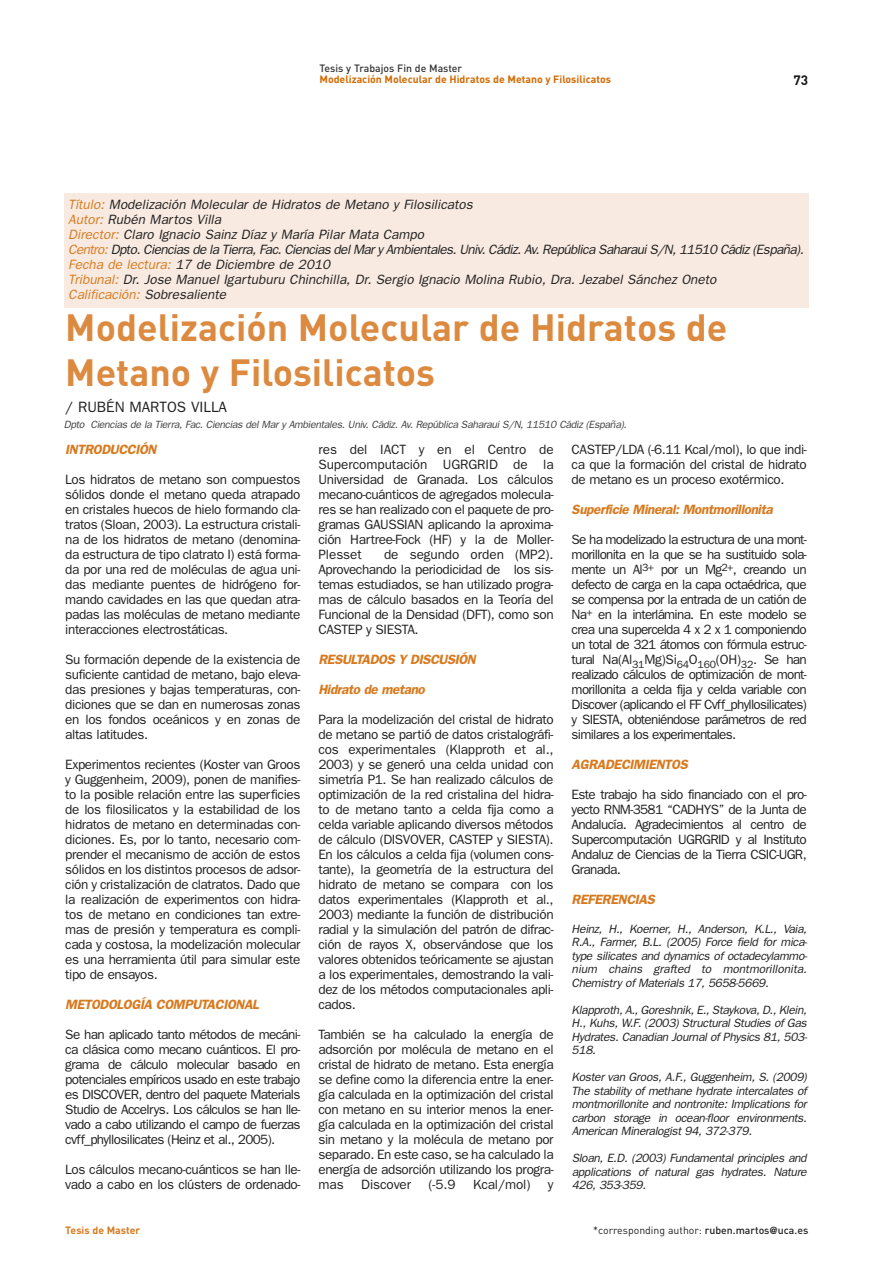
<style>
.page{position:relative;width:893px;height:1263px;background:#fff}
.page>*{position:absolute;margin:0;border:0;box-sizing:border-box;transform-origin:0 0}
.t1{font:700 37.5px/45px "DIN";color:#dc8a40}
.t2{font:15px "Franklin Gothic";color:#212121}
.t3{font:13.5px/15px "Franklin Gothic";letter-spacing:-.03em;color:#212121;text-align:justify}
.t4{font:italic 13.5px/15px "Franklin Gothic";color:#212121}
.t5{font:italic 600 13.5px "Franklin Gothic";color:#d77a1f}
.t6{font:13.5px "Franklin Gothic";letter-spacing:-.005em;color:#212121}
.t7{font:700 13.5px "DIN";color:#1a1a1a}
.t8{font:italic 12px/13.5px "Franklin Gothic";letter-spacing:-.03em;color:#212121;text-align:justify}
.t9{font:italic 10.5px "Franklin Gothic";color:#424242}
.t10{font:700 10.5px "DIN";color:#d36a00}
.t11{font:10.5px "DIN";color:#212121}
.t12{font:500 10.5px "DIN";color:#333}
.t13{font:700 10.5px "DIN";color:#d77a1f}
.s1{color:#d77a1f}
.s2{font-weight:500}
.s3{font-family:"Franklin Gothic";font-weight:600}
</style>
<div class="page">
<div style="left:64px;top:193px;width:744px;height:115px;background:#f8eae0"></div>
<p class="t12" style="left:319px;top:62px;width:144px">Tesis y Trabajos Fin de Master</p>
<p class="t10" style="left:319px;top:72px;width:293px">Modelización Molecular de Hidratos de Metano y Filosilicatos</p>
<p class="t7" style="left:793px;top:71px;width:16px">73</p>
<p class="t4" style="left:68px;top:196px;width:739px"><span class="s1">Título:</span> Modelización Molecular de Hidratos de Metano y Filosilicatos<br><span class="s1">Autor:</span> Rubén Martos Villa<br><span class="s1">Director:</span> Claro Ignacio Sainz Díaz y María Pilar Mata Campo<br><span class="s1">Centro:</span> Dpto. Ciencias de la Tierra, Fac. Ciencias del Mar y Ambientales. Univ. Cádiz. Av. República Saharaui S/N, 11510 Cádiz (España).<br><span class="s1">Fecha de lectura:</span> 17 de Diciembre de 2010<br><span class="s1">Tribunal:</span> Dr. Jose Manuel Igartuburu Chinchilla, Dr. Sergio Ignacio Molina Rubio, Dra. Jezabel Sánchez Oneto<br><span class="s1">Calificación:</span> Sobresaliente</p>
<h1 class="t1" style="left:65px;top:304px;width:663px">Modelización Molecular de Hidratos de<br>Metano y Filosilicatos</h1>
<p class="t2" style="left:65px;top:398px;width:163px">/ RUBÉN MARTOS VILLA</p>
<p class="t5" style="left:65px;top:442px;width:96px">INTRODUCCIÓN</p>
<p class="t3" style="left:65px;top:472px;width:237px">Los hidratos de metano son compuestos sólidos donde el metano queda atrapado en cristales huecos de hielo formando cla&shy;tratos (Sloan, 2003). La estructura cristali&shy;na de los hidratos de metano (denomina&shy;da estructura de tipo clatrato I) está forma&shy;da por una red de moléculas de agua uni&shy;das mediante puentes de hidrógeno for&shy;mando cavidades en las que quedan atra&shy;padas las moléculas de metano mediante interacciones electrostáticas.</p>
<p class="t3" style="left:65px;top:652px;width:237px">Su formación depende de la existencia de suficiente cantidad de metano, bajo eleva&shy;das presiones y bajas temperaturas, con&shy;diciones que se dan en numerosas zonas en los fondos oceánicos y en zonas de altas latitudes.</p>
<p class="t3" style="left:65px;top:757px;width:237px">Experimentos recientes (Koster van Groos y Guggenheim, 2009), ponen de manifies&shy;to la posible relación entre las superficies de los filosilicatos y la estabilidad de los hidratos de metano en determinadas con&shy;diciones. Es, por lo tanto, necesario com&shy;prender el mecanismo de acción de estos sólidos en los distintos procesos de adsor&shy;ción y cristalización de clatratos. Dado que la realización de experimentos con hidra&shy;tos de metano en condiciones tan extre&shy;mas de presión y temperatura es compli&shy;cada y costosa, la modelización molecular es una herramienta útil para simular este tipo de ensayos.</p>
<p class="t5" style="left:65px;top:997px;width:198px">METODOLOGÍA COMPUTACIONAL</p>
<p class="t3" style="left:65px;top:1027px;width:237px">Se han aplicado tanto métodos de mecáni&shy;ca clásica como mecano cuánticos. El pro&shy;grama de cálculo molecular basado en potenciales empíricos usado en este trabajo es DISCOVER, dentro del paquete Materials Studio de Accelrys. Los cálculos se han lle&shy;vado a cabo utilizando el campo de fuerzas cvff_phyllosilicates (Heinz et al., 2005).</p>
<p class="t3" style="left:65px;top:1162px;width:237px">Los cálculos mecano-cuánticos se han lle&shy;vado a cabo en los clústers de ordenado-</p>
<p class="t9" style="left:64px;top:418px;width:566px">Dpto Ciencias de la Tierra,Fac.Ciencias delMary Ambientales.Univ.Cádiz.Av.República SaharauiS/N,11510 Cádiz(España).</p>
<p class="t3" style="left:571px;top:442px;width:237px">CASTEP/LDA (-6.11 Kcal/mol), lo que indi&shy;ca que la formación del cristal de hidrato de metano es un proceso exotérmico.</p>
<p class="t5" style="left:571px;top:502px;width:205px">Superficie Mineral:Montmorillonita</p>
<p class="t3" style="left:571px;top:532px;width:237px">Se ha modelizado la estructura de una mont&shy;morillonita en la que se ha sustituido sola&shy;mente un Al<sup>3+</sup> por un Mg<sup>2+</sup>, creando un defecto de carga en la capa octaédrica, que se compensa por la entrada de un catión de Na<sup>+</sup> en la interlámina. En este modelo se crea una supercelda 4 x 2 x 1 componiendo un total de 321 átomos con fórmula estruc&shy;tural Na(Al<sub>31</sub>Mg)Si<sub>64</sub>O<sub>160</sub>(OH)<sub>32</sub>. Se han realizado cálculos de optimización de mont&shy;morillonita a celda fija y celda variable con Discover (aplicando el FF Cvff_phyllosilicates) y SIESTA, obteniéndose parámetros de red similares a los experimentales.</p>
<p class="t5" style="left:571px;top:757px;width:121px">AGRADECIMIENTOS</p>
<p class="t3" style="left:571px;top:787px;width:237px">Este trabajo ha sido financiado con el pro&shy;yecto RNM-3581 “CADHYS” de la Junta de Andalucía. Agradecimientos al centro de Supercomputación UGRGRID y al Instituto Andaluz de Ciencias de la Tierra CSIC-UGR, Granada.</p>
<p class="t5" style="left:571px;top:892px;width:88px">REFERENCIAS</p>
<p class="t8" style="left:571px;top:922px;width:239px">Heinz, H., Koerner, H., Anderson, K.L., Vaia, R.A., Farmer, B.L. (2005) Force field for mica&shy;type silicates and dynamics of octadecylammo&shy;nium chains grafted to montmorillonita.<br>Chemistry ofMaterials 17,5658-5669.</p>
<p class="t8" style="left:571px;top:1003px;width:239px">Klapproth, A., Goreshnik, E., Staykova, D., Klein, H., Kuhs, W.F. (2003) Structural Studies of Gas Hydrates. Canadian Journal of Physics 81, 503- 518.</p>
<p class="t8" style="left:571px;top:1070px;width:239px">Koster van Groos, A.F., Guggenheim, S. (2009)<br>The stability of methane hydrate intercalates of montmorillonite and nontronite: Implications for carbon storage in ocean-floor environments.<br>American Mineralogist94,372-379.</p>
<p class="t8" style="left:571px;top:1151px;width:239px">Sloan, E.D. (2003) Fundamental principles and applications of natural gas hydrates. Nature 426,353-359.</p>
<p class="t3" style="left:318px;top:442px;width:237px">res del IACT y en el Centro de Supercomputación UGRGRID de la Universidad de Granada. Los cálculos mecano-cuánticos de agregados molecula&shy;res se han realizado con el paquete de pro&shy;gramas GAUSSIAN aplicando la aproxima&shy;ción Hartree-Fock (HF) y la de Moller-Plesset</p>
<p class="t3" style="left:318px;top:547px;width:237px;text-indent:66px">de segundo orden (MP2).<br>Aprovechando la periodicidad de los sis&shy;temas estudiados, se han utilizado progra&shy;mas de cálculo basados en la Teoría del Funcional de la Densidad (DFT), como son CASTEP y SIESTA.</p>
<p class="t5" style="left:318px;top:652px;width:162px">RESULTADOS Y DISCUSIÓN</p>
<p class="t5" style="left:318px;top:682px;width:111px">Hidrato de metano</p>
<p class="t3" style="left:318px;top:712px;width:237px">Para la modelización del cristal de hidrato de metano se partió de datos cristalográfi&shy;cos experimentales (Klapproth et al., 2003) y se generó una celda unidad con simetría P1. Se han realizado cálculos de optimización de la red cristalina del hidra&shy;to de metano tanto a celda fija como a celda variable aplicando diversos métodos de cálculo (DISVOVER, CASTEP y SIESTA).<br>En los cálculos a celda fija (volumen cons&shy;tante), la geometría de la estructura del hidrato de metano se compara con los datos experimentales (Klapproth et al., 2003) mediante la función de distribución radial y la simulación del patrón de difrac&shy;ción de rayos X, observándose que los valores obtenidos teóricamente se ajustan a los experimentales, demostrando la vali&shy;dez de los métodos computacionales apli&shy;cados.</p>
<p class="t3" style="left:318px;top:1027px;width:237px">También se ha calculado la energía de adsorción por molécula de metano en el cristal de hidrato de metano. Esta energía se define como la diferencia entre la ener&shy;gía calculada en la optimización del cristal con metano en su interior menos la ener&shy;gía calculada en la optimización del cristal sin metano y la molécula de metano por separado. En este caso, se ha calculado la energía de adsorción utilizando los progra&shy;mas</p>
<p class="t6" style="left:361px;top:1177px;width:51px">Discover</p>
<p class="t3" style="left:428px;top:1177px;width:28px">(-5.9</p>
<p class="t3" style="left:473px;top:1177px;width:59px">Kcal/mol)</p>
<p class="t3" style="left:548px;top:1177px;width:7px">y</p>
<p class="t13" style="left:65px;top:1223px;width:76px">Tesis de Master</p>
<p class="t11" style="left:593px;top:1224px;width:216px">*corresponding author: <span class="s2">ruben.martos</span><span class="s3">@</span><span class="s2">uca.es</span></p>
</div>
